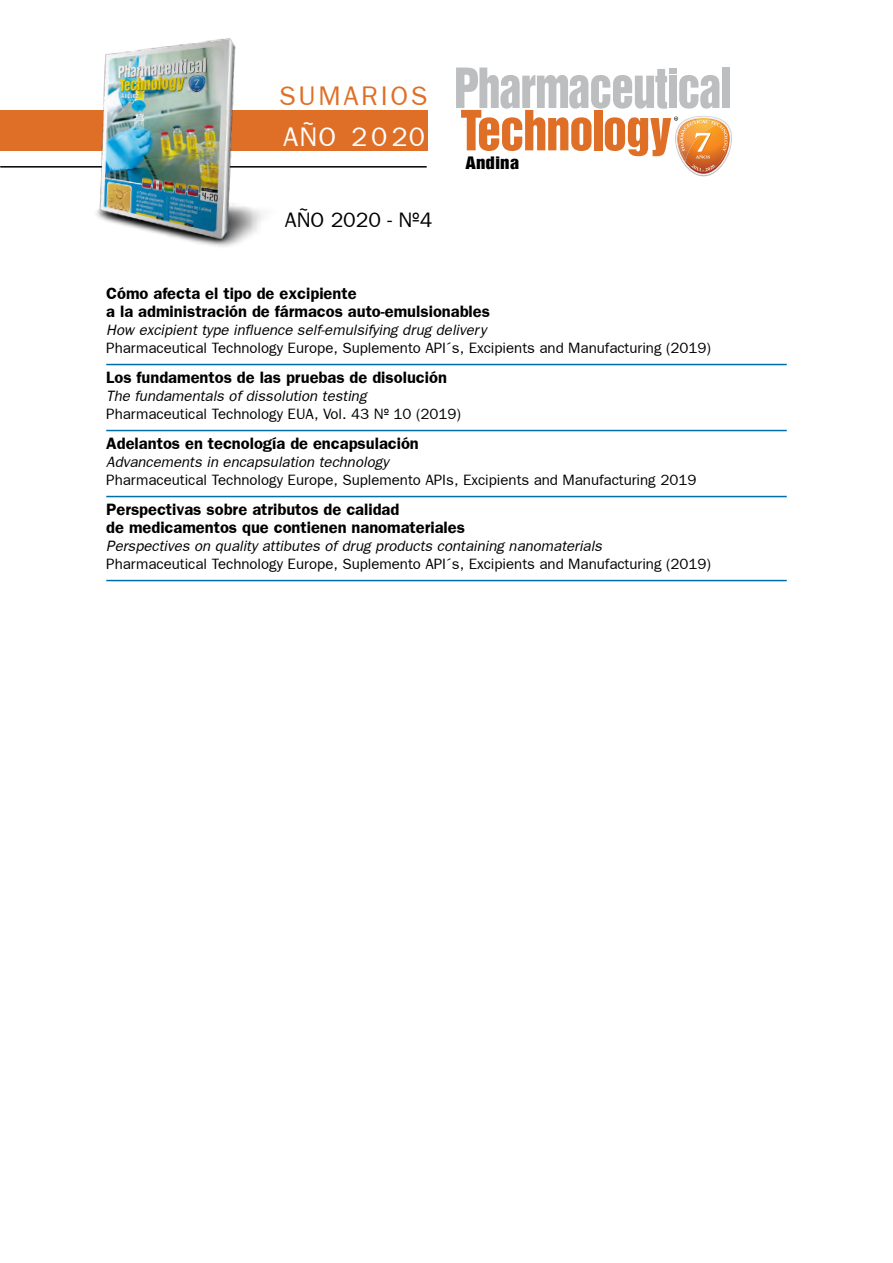
<style>
.page{position:relative;width:893px;height:1263px;background:#fff}
.page>*{position:absolute;margin:0;border:0;box-sizing:border-box;transform-origin:0 0}
.t1{font:27px "Frankfurt Gothic Plain";letter-spacing:.1em;color:#df6f27}
.t2{font:27px "Frankfurt Gothic Plain";letter-spacing:.095em;color:#fff}
.t3{font:21px "Frankfurt Gothic Plain";color:#000}
.t4{font:700 16.5px/18px "Frankfurt Gothic";color:#000}
.t5{font:15.75px "Switzerland Inserat Plain";color:#000;scale:1.2 1}
.t6{font:15px "Frankfurt Gothic Plain";color:#000}
.t7{font:italic 15px "Frankfurt Gothic";color:#000}
</style>
<div class="page">
<div style="left:0;top:110px;width:427px;height:41px;background:#df6f27"></div>
<hr style="left:0;top:166px;width:427px;height:2px;background:#000">
<svg style="left:456px;top:68px;width:276px;height:108px"></svg>
<hr style="left:106px;top:364px;width:681px;height:1px;background:#006dad">
<hr style="left:106px;top:430px;width:681px;height:1px;background:#006dad">
<hr style="left:106px;top:496px;width:681px;height:1px;background:#006dad">
<hr style="left:106px;top:580px;width:681px;height:1px;background:#006dad">
<img style="left:72px;top:38px;width:230px;height:209px">
<h1 class="t1" style="left:279px;top:80px;width:148px">Sumarios</h1>
<h1 class="t2" style="left:283px;top:122px;width:143px">AÑO 2020</h1>
<h2 class="t3" style="left:285px;top:208px;width:149px">AÑO 2020 - Nº4</h2>
<p class="t5" style="left:466px;top:153px;width:46px">Andina</p>
<p class="t4" style="left:106px;top:284px;width:385px">Cómo afecta el tipo de excipiente<br>a la administración de fármacos auto-emulsionables</p>
<p class="t7" style="left:106px;top:321px;width:382px">How excipient type influence self-emulsifying drug delivery</p>
<p class="t6" style="left:106px;top:340px;width:606px">Pharmaceutical Technology Europe, Suplemento API´s, Excipients and Manufacturing (2019)</p>
<p class="t4" style="left:106px;top:368px;width:342px">Los fundamentos de las pruebas de disolución</p>
<p class="t7" style="left:106px;top:387px;width:262px">The fundamentals of dissolution testing</p>
<p class="t6" style="left:106px;top:406px;width:356px">Pharmaceutical Technology EUA, Vol. 43 Nº 10 (2019)</p>
<p class="t4" style="left:106px;top:434px;width:314px">Adelantos en tecnología de encapsulación</p>
<p class="t7" style="left:106px;top:453px;width:284px">Advancements in encapsulation technology</p>
<p class="t6" style="left:106px;top:472px;width:591px">Pharmaceutical Technology Europe, Suplemento APIs, Excipients and Manufacturing 2019</p>
<p class="t4" style="left:106px;top:500px;width:360px">Perspectivas sobre atributos de calidad<br>de medicamentos que contienen nanomateriales</p>
<p class="t7" style="left:106px;top:537px;width:497px">Perspectives on quality attibutes of drug products containing nanomaterials</p>
<p class="t6" style="left:106px;top:556px;width:606px">Pharmaceutical Technology Europe, Suplemento API´s, Excipients and Manufacturing (2019)</p>
</div>
